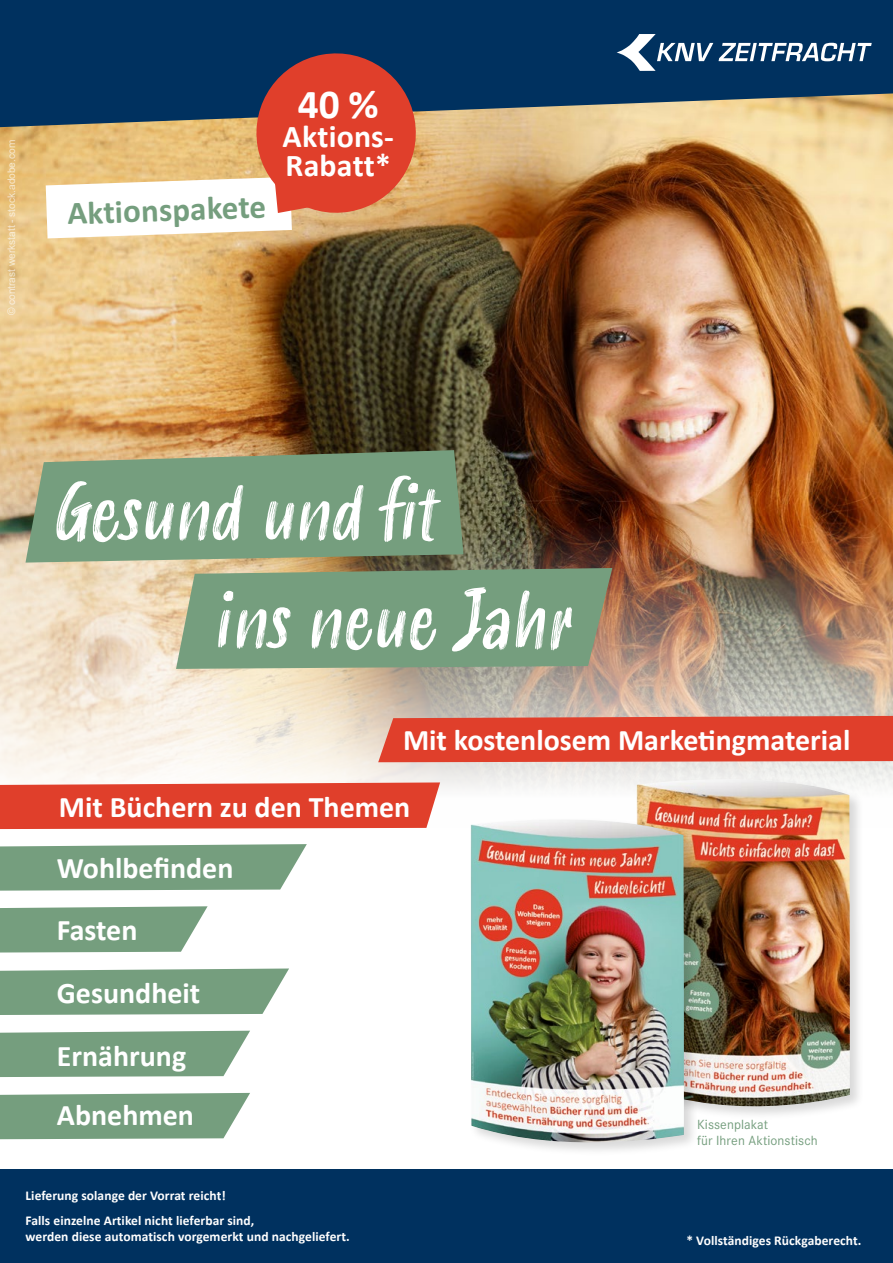
<style>
.page{position:relative;width:893px;height:1263px;background:#fff}
.page>*{position:absolute;margin:0;border:0;box-sizing:border-box;transform-origin:0 0}
.WP_KAT02{font:italic 76.5px/108px "Smoothy";letter-spacing:-.01em;color:#fff}
.Copytext{font:700 41.4px "Calibri";color:#fff}
.WP_KAT02-2{font:700 33px "Calibri";color:#759e7e}
.Copytext-2{font:700 31.8px/28.7px "Calibri";letter-spacing:.005em;color:#fff}
.t1{font:700 30px "Calibri";color:#fff}
.WP_KAT02-3{font:13.8px/16.5px "Corporate S";letter-spacing:.005em;color:#759e7e}
.WP_KAT02-4{font:700 13.5px/16.2px "Calibri";letter-spacing:.005em;color:#fff}
.t2{font:10.5px "Arial";color:#fff}
</style>
<div class="page">
<img style="left:0;top:127px;width:893px;height:661px">
<div style="left:0;top:1169px;width:893px;height:94px;background:#00315f"></div>
<svg style="left:0;top:0;width:893px;height:127px;background:#244967"></svg>
<svg style="left:617px;top:34px;width:255px;height:37px"></svg>
<div style="left:634px;top:777px;width:230px;height:344px;background:#000;opacity:.15"></div>
<img style="left:637px;top:779px;width:213px;height:336px">
<div style="left:468px;top:817px;width:231px;height:340px;background:#000;opacity:.15"></div>
<img style="left:471px;top:819px;width:213px;height:336px">
<svg style="left:0;top:1093px;width:250px;height:46px;background:#7fa587"></svg>
<svg style="left:0;top:844px;width:307px;height:47px;background:#81a689"></svg>
<svg style="left:0;top:782px;width:440px;height:47px;background:#e14937"></svg>
<svg style="left:0;top:1031px;width:250px;height:46px;background:#7fa587"></svg>
<svg style="left:0;top:906px;width:208px;height:46px;background:#81a689"></svg>
<svg style="left:0;top:968px;width:289px;height:47px;background:#81a689"></svg>
<svg style="left:46px;top:47px;width:376px;height:191px"></svg>
<div style="left:378px;top:716px;width:515px;height:46px;background:#e03f2b"></div>
<svg style="left:26px;top:450px;width:437px;height:113px;background:#7c9d7b"></svg>
<svg style="left:176px;top:568px;width:436px;height:101px;background:#7c9e7e"></svg>
<p class="t2" style="left:4px;top:315px;width:177px;rotate:-90deg">© contrast werkstatt - stock.adobe.com</p>
<p class="WP_KAT02-2" style="left:67px;top:190px;width:200px;rotate:-2deg">Aktionspakete</p>
<p class="Copytext" style="left:298px;top:75px;width:83px">40 %</p>
<p class="Copytext-2" style="left:283px;top:122px;width:113px">Aktions-<br>Rabatt*</p>
<p class="WP_KAT02" style="left:213px;top:462px;width:359px;text-indent:-162px">Gesund und fit<br>ins neue Jahr</p>
<p class="t1" style="left:403px;top:718px;width:449px">Mit kostenlosem Marketingmaterial</p>
<p class="t1" style="left:59px;top:785px;width:353px">Mit Büchern zu den Themen</p>
<p class="t1" style="left:57px;top:847px;width:178px">Wohlbefinden</p>
<p class="t1" style="left:57px;top:908px;width:82px">Fasten</p>
<p class="t1" style="left:57px;top:972px;width:145px">Gesundheit</p>
<p class="t1" style="left:57px;top:1034px;width:131px">Ernährung</p>
<p class="t1" style="left:57px;top:1094px;width:139px">Abnehmen</p>
<p class="WP_KAT02-4" style="left:26px;top:1187px;width:202px">Lieferung solange der Vorrat reicht!</p>
<p class="WP_KAT02-4" style="left:26px;top:1212px;width:326px">Falls einzelne Artikel nicht lieferbar sind,<br>werden diese automatisch vorgemerkt und nachgeliefert.</p>
<p class="WP_KAT02-3" style="left:697px;top:1116px;width:122px">Kissenplakat<br>für Ihren Aktionstisch</p>
<p class="WP_KAT02-4" style="left:686px;top:1232px;width:177px">* Vollständiges Rückgaberecht.</p>
</div>
